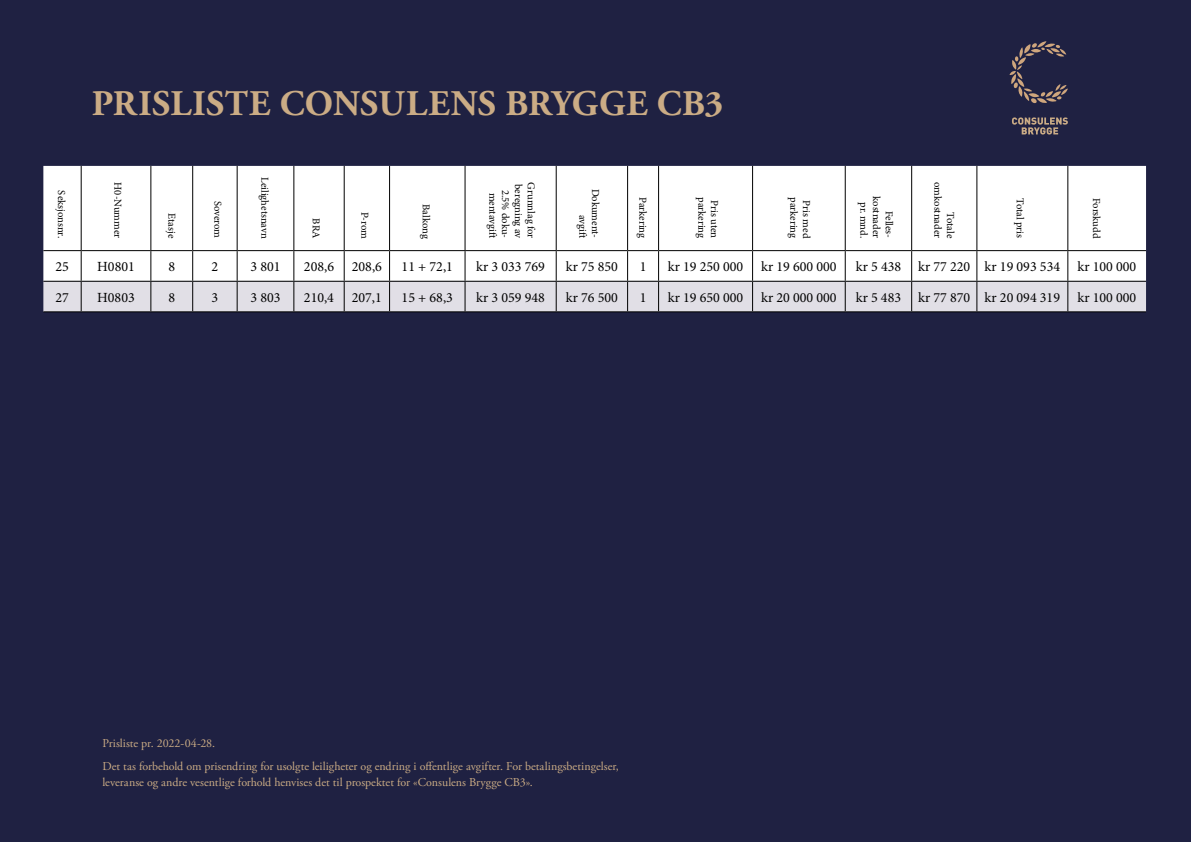
<style>
.page{position:relative;width:1191px;height:842px;background:#1f2142}
.page>*{position:absolute;margin:0;border:0;box-sizing:border-box;transform-origin:0 0}
.t1{font:700 36px "Adobe Garamond Pro";letter-spacing:.01em;color:#cbac85}
.t2{font:14px "Minion Pro";color:#000}
.t3{font:12px/23px "Adobe Garamond Pro";color:#cbac85}
.t4{font:10.6px/12.7px "Minion Pro";color:#000;text-align:right}
</style>
<div class="page">
<svg style="left:1012px;top:117px;width:55px;height:18px"></svg>
<svg style="left:1009px;top:41px;width:58px;height:62px"></svg>
<div style="left:43px;top:166px;width:1103px;height:115px;background:#fff"></div>
<hr style="left:81px;top:166px;width:1px;height:84px;background:#000">
<hr style="left:150px;top:166px;width:1px;height:84px;background:#000">
<hr style="left:192px;top:166px;width:1px;height:84px;background:#000">
<hr style="left:237px;top:166px;width:1px;height:84px;background:#000">
<hr style="left:293px;top:166px;width:1px;height:84px;background:#000">
<hr style="left:344px;top:166px;width:1px;height:84px;background:#000">
<hr style="left:389px;top:166px;width:1px;height:84px;background:#000">
<hr style="left:464px;top:166px;width:1px;height:84px;background:#000">
<hr style="left:556px;top:166px;width:1px;height:84px;background:#000">
<hr style="left:627px;top:166px;width:1px;height:84px;background:#000">
<hr style="left:658px;top:166px;width:1px;height:84px;background:#000">
<hr style="left:752px;top:166px;width:1px;height:84px;background:#000">
<hr style="left:844px;top:166px;width:1px;height:84px;background:#000">
<hr style="left:911px;top:166px;width:1px;height:84px;background:#000">
<hr style="left:976px;top:166px;width:1px;height:84px;background:#000">
<hr style="left:1067px;top:166px;width:1px;height:84px;background:#000">
<hr style="left:81px;top:251px;width:1px;height:30px;background:#000">
<hr style="left:150px;top:251px;width:1px;height:30px;background:#000">
<hr style="left:192px;top:251px;width:1px;height:30px;background:#000">
<hr style="left:237px;top:251px;width:1px;height:30px;background:#000">
<hr style="left:293px;top:251px;width:1px;height:30px;background:#000">
<hr style="left:344px;top:251px;width:1px;height:30px;background:#000">
<hr style="left:389px;top:251px;width:1px;height:30px;background:#000">
<hr style="left:464px;top:251px;width:1px;height:30px;background:#000">
<hr style="left:556px;top:251px;width:1px;height:30px;background:#000">
<hr style="left:627px;top:251px;width:1px;height:30px;background:#000">
<hr style="left:658px;top:251px;width:1px;height:30px;background:#000">
<hr style="left:752px;top:251px;width:1px;height:30px;background:#000">
<hr style="left:844px;top:251px;width:1px;height:30px;background:#000">
<hr style="left:911px;top:251px;width:1px;height:30px;background:#000">
<hr style="left:976px;top:251px;width:1px;height:30px;background:#000">
<hr style="left:1067px;top:251px;width:1px;height:30px;background:#000">
<div style="left:43px;top:281px;width:1103px;height:30px;background:#e1dfe6"></div>
<hr style="left:43px;top:311px;width:38px;height:1px;background:#000">
<hr style="left:81px;top:311px;width:70px;height:1px;background:#000">
<hr style="left:151px;top:311px;width:42px;height:1px;background:#000">
<hr style="left:193px;top:311px;width:44px;height:1px;background:#000">
<hr style="left:237px;top:311px;width:57px;height:1px;background:#000">
<hr style="left:294px;top:311px;width:50px;height:1px;background:#000">
<hr style="left:344px;top:311px;width:45px;height:1px;background:#000">
<hr style="left:389px;top:311px;width:76px;height:1px;background:#000">
<hr style="left:465px;top:311px;width:91px;height:1px;background:#000">
<hr style="left:556px;top:311px;width:71px;height:1px;background:#000">
<hr style="left:627px;top:311px;width:31px;height:1px;background:#000">
<hr style="left:658px;top:311px;width:94px;height:1px;background:#000">
<hr style="left:752px;top:311px;width:93px;height:1px;background:#000">
<hr style="left:845px;top:311px;width:66px;height:1px;background:#000">
<hr style="left:911px;top:311px;width:66px;height:1px;background:#000">
<hr style="left:977px;top:311px;width:90px;height:1px;background:#000">
<hr style="left:1067px;top:311px;width:79px;height:1px;background:#000">
<hr style="left:43px;top:250px;width:38px;height:1px;background:#000">
<hr style="left:81px;top:250px;width:70px;height:1px;background:#000">
<hr style="left:151px;top:250px;width:42px;height:1px;background:#000">
<hr style="left:193px;top:250px;width:44px;height:1px;background:#000">
<hr style="left:237px;top:250px;width:57px;height:1px;background:#000">
<hr style="left:294px;top:250px;width:50px;height:1px;background:#000">
<hr style="left:344px;top:250px;width:45px;height:1px;background:#000">
<hr style="left:389px;top:250px;width:76px;height:1px;background:#000">
<hr style="left:465px;top:250px;width:91px;height:1px;background:#000">
<hr style="left:556px;top:250px;width:71px;height:1px;background:#000">
<hr style="left:627px;top:250px;width:31px;height:1px;background:#000">
<hr style="left:658px;top:250px;width:94px;height:1px;background:#000">
<hr style="left:752px;top:250px;width:93px;height:1px;background:#000">
<hr style="left:845px;top:250px;width:66px;height:1px;background:#000">
<hr style="left:911px;top:250px;width:66px;height:1px;background:#000">
<hr style="left:977px;top:250px;width:90px;height:1px;background:#000">
<hr style="left:1067px;top:250px;width:79px;height:1px;background:#000">
<h1 class="t1" style="left:92px;top:82px;width:633px">PRISLISTE CONSULENS BRYGGE CB3</h1>
<p class="t4" style="left:68px;top:190px;width:49px;rotate:90deg">Seksjonsnr.</p>
<p class="t4" style="left:124px;top:182px;width:57px;rotate:90deg">H0-Nummer</p>
<p class="t4" style="left:178px;top:213px;width:26px;rotate:90deg">Etasje</p>
<p class="t4" style="left:224px;top:201px;width:39px;rotate:90deg">Soverom</p>
<p class="t4" style="left:271px;top:177px;width:63px;rotate:90deg">Leilighetsnavn</p>
<p class="t4" style="left:322px;top:218px;width:22px;rotate:90deg">BRA</p>
<p class="t4" style="left:371px;top:212px;width:28px;rotate:90deg">P-rom</p>
<p class="t4" style="left:432px;top:204px;width:36px;rotate:90deg">Balkong</p>
<p class="t4" style="left:525px;top:184px;width:56px;rotate:90deg">beregning av</p>
<p class="t4" style="left:537px;top:182px;width:57px;rotate:90deg">Grunnlag for</p>
<p class="t4" style="left:499px;top:193px;width:47px;rotate:90deg">mentavgift</p>
<p class="t4" style="left:512px;top:190px;width:50px;rotate:90deg">2.5% doku-</p>
<p class="t4" style="left:602px;top:188px;width:51px;rotate:90deg">Dokument&shy;avgift</p>
<p class="t4" style="left:649px;top:197px;width:43px;rotate:90deg">Parkering</p>
<p class="t4" style="left:721px;top:197px;width:43px;text-align:center;rotate:90deg">Pris uten parkering</p>
<p class="t4" style="left:813px;top:197px;width:43px;text-align:center;rotate:90deg">Pris med parkering</p>
<p class="t4" style="left:895px;top:196px;width:44px;rotate:90deg">Felles&shy;kostnader pr. mnd.</p>
<p class="t4" style="left:957px;top:182px;width:58px;rotate:90deg">Totale omkostnader</p>
<p class="t4" style="left:1026px;top:198px;width:41px;rotate:90deg">Total pris</p>
<p class="t4" style="left:1102px;top:198px;width:42px;rotate:90deg">Forskudd</p>
<h2 class="t2" style="left:56px;top:257px;width:15px">25</h2>
<h2 class="t2" style="left:97px;top:257px;width:39px">H0801</h2>
<h2 class="t2" style="left:168px;top:257px;width:8px">8</h2>
<h2 class="t2" style="left:211px;top:257px;width:8px">2</h2>
<h2 class="t2" style="left:250px;top:257px;width:32px">3 801</h2>
<h2 class="t2" style="left:304px;top:257px;width:32px">208,6</h2>
<h2 class="t2" style="left:352px;top:257px;width:32px">208,6</h2>
<h2 class="t2" style="left:402px;top:257px;width:53px">11 + 72,1</h2>
<h2 class="t2" style="left:476px;top:257px;width:70px">kr 3 033 769</h2>
<h2 class="t2" style="left:566px;top:257px;width:54px">kr 75 850</h2>
<h2 class="t2" style="left:639px;top:257px;width:8px">1</h2>
<h2 class="t2" style="left:668px;top:257px;width:77px">kr 19 250 000</h2>
<h2 class="t2" style="left:761px;top:257px;width:77px">kr 19 600 000</h2>
<h2 class="t2" style="left:855px;top:257px;width:282px">kr 5 438 kr 77 220 kr 19 093 534 kr 100 000</h2>
<h2 class="t2" style="left:56px;top:288px;width:15px">27</h2>
<h2 class="t2" style="left:97px;top:288px;width:39px">H0803</h2>
<h2 class="t2" style="left:168px;top:288px;width:8px">8</h2>
<h2 class="t2" style="left:211px;top:288px;width:8px">3</h2>
<h2 class="t2" style="left:250px;top:288px;width:32px">3 803</h2>
<h2 class="t2" style="left:304px;top:288px;width:32px">210,4</h2>
<h2 class="t2" style="left:352px;top:288px;width:32px">207,1</h2>
<h2 class="t2" style="left:401px;top:288px;width:53px">15 + 68,3</h2>
<h2 class="t2" style="left:476px;top:288px;width:70px">kr 3 059 948</h2>
<h2 class="t2" style="left:566px;top:288px;width:54px">kr 76 500</h2>
<h2 class="t2" style="left:639px;top:288px;width:8px">1</h2>
<h2 class="t2" style="left:668px;top:288px;width:77px">kr 19 650 000</h2>
<h2 class="t2" style="left:761px;top:288px;width:77px">kr 20 000 000</h2>
<h2 class="t2" style="left:855px;top:288px;width:282px">kr 5 483 kr 77 870 kr 20 094 319 kr 100 000</h2>
<p class="t3" style="left:102px;top:732px;width:518px">Prisliste pr. 2022-04-28.<br>Det tas forbehold om prisendring for usolgte leiligheter og endring i offentlige avgifter. For betalingsbetingelser,</p>
<p class="t3" style="left:102px;top:771px;width:432px">leveranse og andre vesentlige forhold henvises det til prospektet for «Consulens Brygge CB3».</p>
</div>
